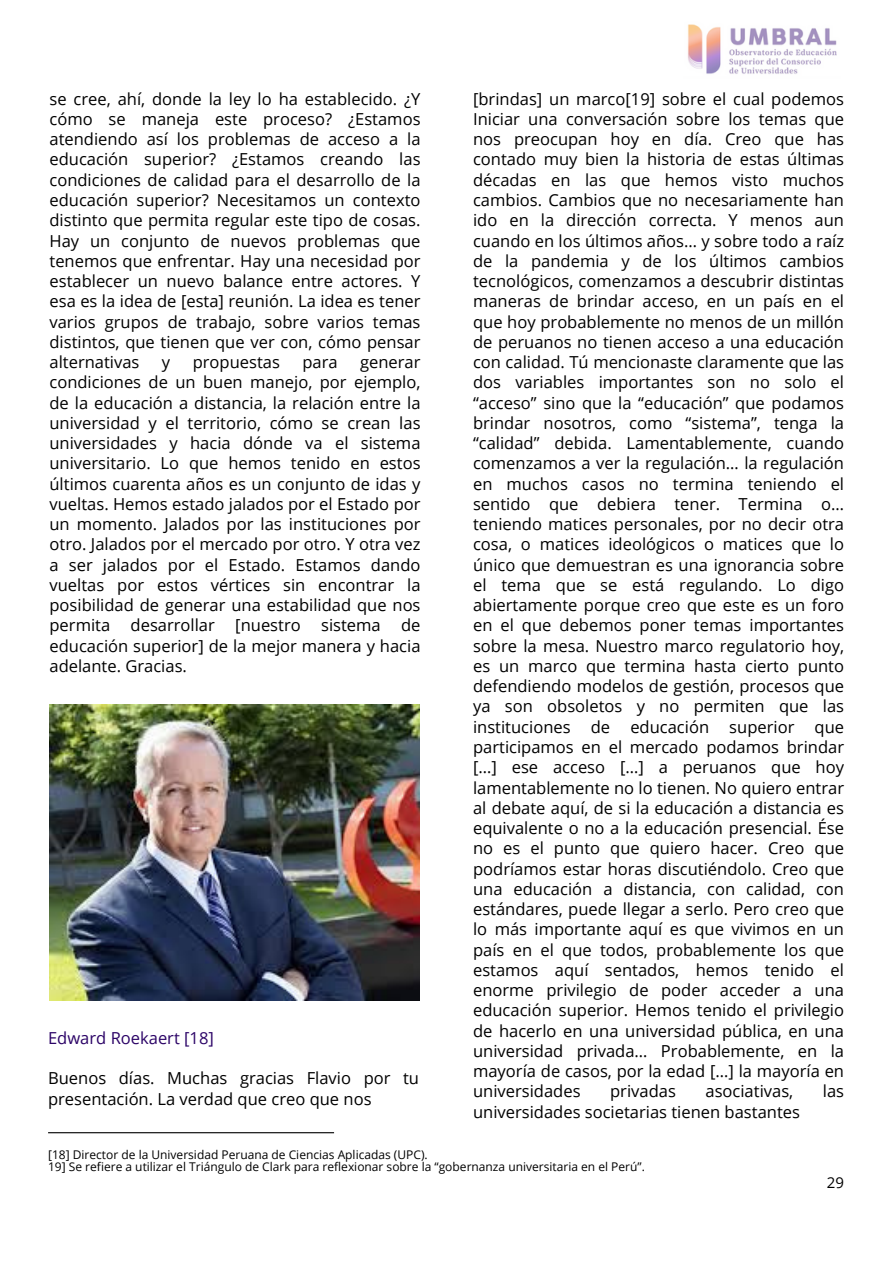
<style>
.page{position:relative;width:894px;height:1264px;background:#fff}
.page>*{position:absolute;margin:0;border:0;box-sizing:border-box;transform-origin:0 0}
.t1{font:16.5px/20.2px "Open Sans";color:#000;text-align:justify}
.t2{font:16.5px "Open Sans";color:#2c0467}
.t3{font:15px "Open Sans";color:#000}
.t4{font:12px "Open Sans";color:#000}
</style>
<div class="page">
<img style="left:688px;top:24px;width:149px;height:50px">
<img style="left:49px;top:704px;width:371px;height:296px">
<hr style="left:48px;top:1132px;width:286px;height:1px;background:#000">
<p class="t1" style="left:49px;top:88px;width:372px">se cree, ahí, donde la ley lo ha establecido. ¿Y cómo se maneja este proceso? ¿Estamos atendiendo así los problemas de acceso a la educación superior? ¿Estamos creando las condiciones de calidad para el desarrollo de la educación superior? Necesitamos un contexto distinto que permita regular este tipo de cosas.<br>Hay un conjunto de nuevos problemas que tenemos que enfrentar. Hay una necesidad por establecer un nuevo balance entre actores. Y esa es la idea de [esta] reunión. La idea es tener varios grupos de trabajo, sobre varios temas distintos, que tienen que ver con, cómo pensar alternativas</p>
<p class="t1" style="left:162px;top:351px;width:10px">y</p>
<p class="t1" style="left:193px;top:351px;width:89px">propuestas</p>
<p class="t1" style="left:302px;top:351px;width:37px">para</p>
<p class="t1" style="left:49px;top:351px;width:372px;text-indent:310px">generar condiciones de un buen manejo, por ejemplo, de la educación a distancia, la relación entre la universidad y el territorio, cómo se crean las universidades y hacia dónde va el sistema universitario. Lo que hemos tenido en estos últimos cuarenta años es un conjunto de idas y vueltas. Hemos estado jalados por el Estado por un momento. Jalados por las instituciones por otro. Jalados por el mercado por otro. Y otra vez a ser jalados por el Estado. Estamos dando vueltas por estos vértices sin encontrar la posibilidad de generar una estabilidad que nos permita desarrollar [nuestro sistema de educación superior] de la mejor manera y hacia adelante. Gracias.</p>
<p class="t2" style="left:48px;top:1026px;width:167px">Edward Roekaert [18]</p>
<p class="t1" style="left:48px;top:1067px;width:372px">Buenos días. Muchas gracias Flavio por tu presentación. La verdad que creo que nos</p>
<h1 class="t1" style="left:473px;top:88px;width:372px">[brindas] un marco[19] sobre el cual podemos Iniciar una conversación sobre los temas que nos preocupan hoy en día. Creo que has contado muy bien la historia de estas últimas décadas en las que hemos visto muchos cambios. Cambios que no necesariamente han ido en la dirección correcta. Y menos aun cuando en los últimos años… y sobre todo a raíz de la pandemia y de los últimos cambios tecnológicos, comenzamos a descubrir distintas maneras de brindar acceso, en un país en el que hoy probablemente no menos de un millón de peruanos no tienen acceso a una educación con calidad. Tú mencionaste claramente que las dos variables importantes son no solo el “acceso” sino que la “educación” que podamos brindar nosotros, como “sistema”, tenga la “calidad” debida. Lamentablemente, cuando comenzamos a ver la regulación… la regulación en muchos casos no termina teniendo el sentido que debiera tener. Termina o… teniendo matices personales, por no decir otra cosa, o matices ideológicos o matices que lo único que demuestran es una ignorancia sobre el tema que se está regulando. Lo digo abiertamente porque creo que este es un foro en el que debemos poner temas importantes sobre la mesa. Nuestro marco regulatorio hoy, es un marco que termina hasta cierto punto defendiendo modelos de gestión, procesos que ya son obsoletos y no permiten que las instituciones de educación superior que participamos en el mercado podamos brindar […] ese acceso […] a peruanos que hoy lamentablemente no lo tienen. No quiero entrar al debate aquí, de si la educación a distancia es equivalente o no a la educación presencial. Ése no es el punto que quiero hacer. Creo que podríamos estar horas discutiéndolo. Creo que una educación a distancia, con calidad, con estándares, puede llegar a serlo. Pero creo que lo más importante aquí es que vivimos en un país en el que todos, probablemente los que estamos aquí sentados, hemos tenido el enorme privilegio de poder acceder a una educación superior. Hemos tenido el privilegio de hacerlo en una universidad pública, en una universidad privada… Probablemente, en la mayoría de casos, por la edad […] la mayoría en universidades</h1>
<h1 class="t1" style="left:610px;top:1080px;width:67px">privadas</h1>
<h1 class="t1" style="left:705px;top:1080px;width:89px">asociativas,</h1>
<h1 class="t1" style="left:822px;top:1080px;width:23px">las</h1>
<h1 class="t1" style="left:473px;top:1101px;width:328px">universidades societarias tienen bastantes</h1>
<h1 class="t4" style="left:48px;top:1146px;width:381px">[18] Director de la Universidad Peruana de Ciencias Aplicadas (UPC).</h1>
<h1 class="t4" style="left:48px;top:1158px;width:598px">19] Se refiere a utilizar el Triángulo de Clark para reflexionar sobre la “gobernanza universitaria en el Perú”.</h1>
<h1 class="t3" style="left:826px;top:1171px;width:19px">29</h1>
</div>
